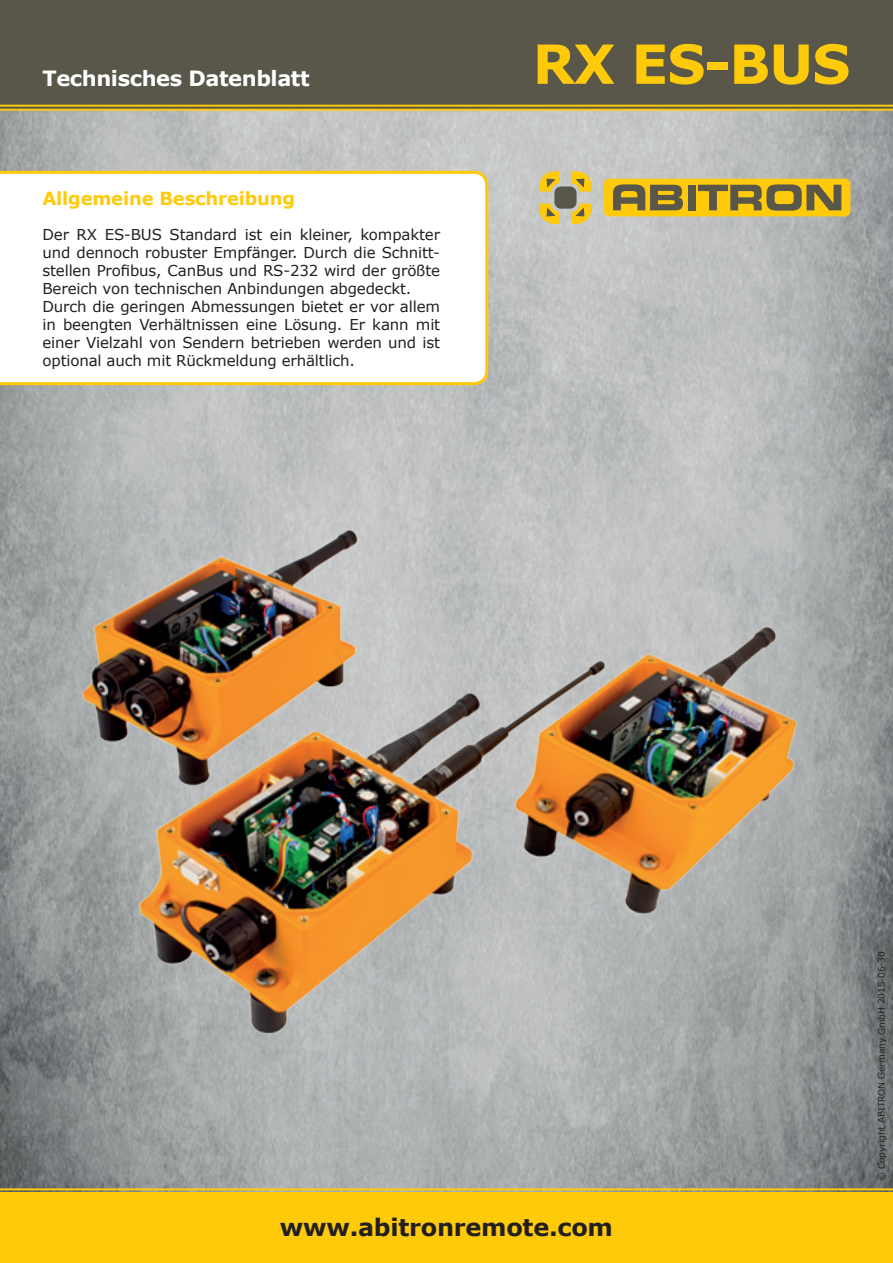
<style>
.page{position:relative;width:893px;height:1263px;background:#fff}
.page>*{position:absolute;margin:0;border:0;box-sizing:border-box;transform-origin:0 0}
.t1{font:700 54px "Verdana";letter-spacing:-.02em;color:#feca0a}
.t2{font:700 24px "Verdana";letter-spacing:-.01em;color:#231f20}
.t3{font:700 21px "Verdana";letter-spacing:-.02em;color:#fff}
.t4{font:700 18px "Verdana";letter-spacing:-.01em;color:#feca0a}
.t5{font:15px/18px "Verdana";letter-spacing:-.01em;color:#231f20}
.t6{font:9px "Verdana";letter-spacing:-.01em;color:#231f20}
</style>
<div class="page">
<img style="left:0;top:111px;width:893px;height:1081px">
<div style="left:0;top:1192px;width:893px;height:71px;background:#feca0a"></div>
<hr style="left:0;top:1188px;width:893px;height:2px;background:#feca0a">
<div style="left:0;top:0;width:893px;height:110px;background:#58574a"></div>
<hr style="left:0;top:105px;width:893px;height:2px;background:#feca0a">
<hr style="left:0;top:109px;width:893px;height:2px;background:#feca0a">
<img style="left:0;top:509px;width:840px;height:560px">
<div style="left:554px;top:186px;width:23px;height:23px;background:#58574a;border-radius:6px"></div>
<svg style="left:539px;top:171px;width:20px;height:21px"></svg>
<svg style="left:571px;top:171px;width:21px;height:21px"></svg>
<svg style="left:571px;top:204px;width:21px;height:20px"></svg>
<svg style="left:539px;top:204px;width:20px;height:20px"></svg>
<div style="left:604px;top:179px;width:246px;height:37px;background:#feca0a;border-radius:5px"></div>
<div style="left:688px;top:185px;width:8px;height:25px;background:#58574a"></div>
<svg style="left:698px;top:184px;width:143px;height:27px"></svg>
<svg style="left:613px;top:184px;width:70px;height:26px"></svg>
<svg style="left:0;top:171px;width:488px;height:214px"></svg>
<h3 class="t3" style="left:43px;top:64px;width:269px">Technisches Datenblatt</h3>
<p class="t4" style="left:43px;top:186px;width:254px">Allgemeine Beschreibung</p>
<p class="t5" style="left:43px;top:226px;width:399px">Der RX ES-BUS Standard ist ein kleiner, kompakter und dennoch robuster Empfänger. Durch die Schnitt&shy;stellen Profibus, CanBus und RS-232 wird der größte Bereich von technischen Anbindungen abgedeckt.<br>Durch die geringen Abmessungen bietet er vor allem in beengten Verhältnissen eine Lösung. Er kann mit einer Vielzahl von Sendern betrieben werden und ist optional auch mit Rückmeldung erhältlich.</p>
<h1 class="t1" style="left:533px;top:26px;width:319px">RX ES-BUS</h1>
<h2 class="t2" style="left:280px;top:1210px;width:335px">www.abitronremote.com</h2>
<p class="t6" style="left:875px;top:1181px;width:231px;rotate:-90deg">© Copyright ABITRON Germany GmbH 2015-06-30</p>
</div>
